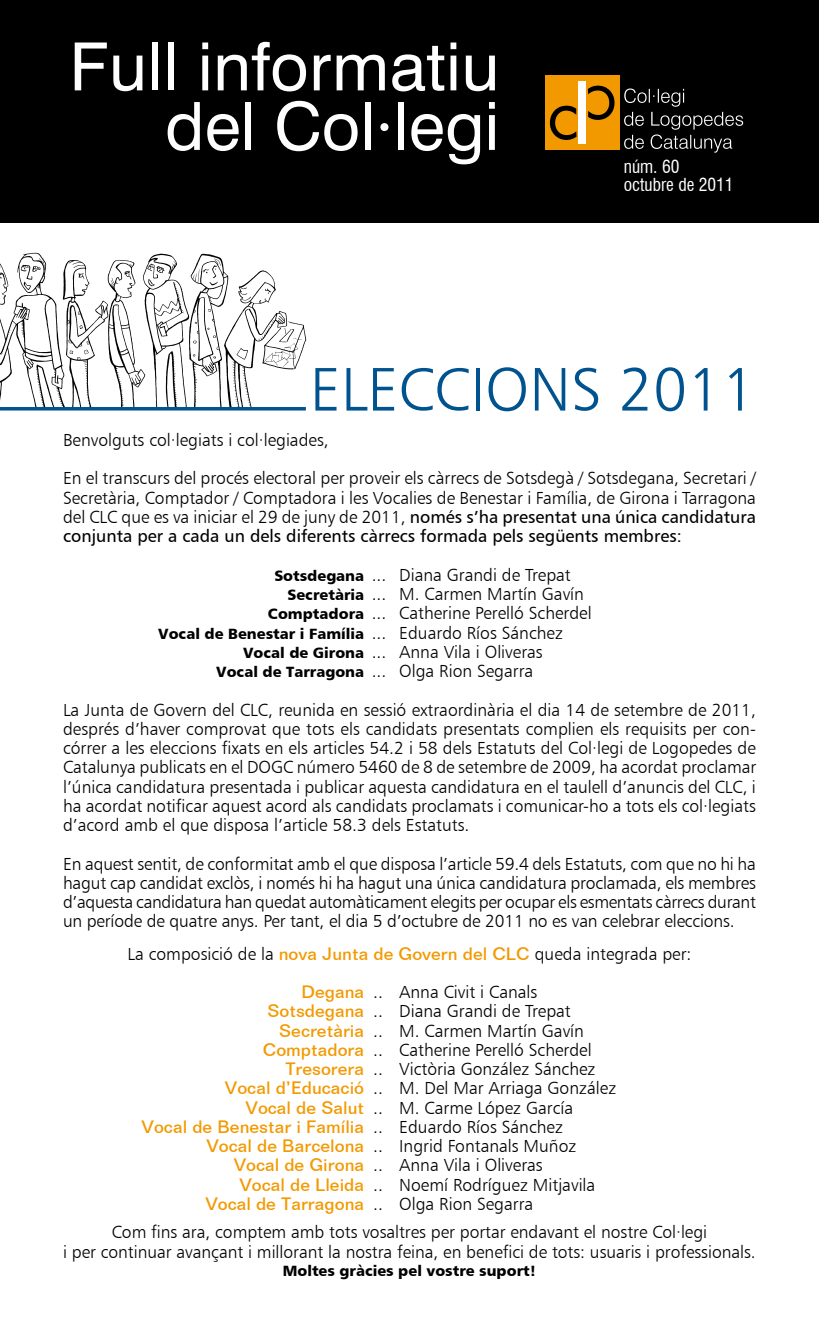
<style>
.page{position:relative;width:819px;height:1340px;background:#fff}
.page>*{position:absolute;margin:0;border:0;box-sizing:border-box;transform-origin:0 0}
.t1{font:66.5px "Swiss 721 BT";letter-spacing:.01em;color:#fff}
.t2{font:61.25px "Humanist 777 BT Light B";color:#00538e}
.text_normal{font:17.5px/19.2px "Humanist 777 BT Light B";color:#000;text-align:justify}
.text_normal-2{font:500 17.5px "Folio BT";color:#f39900}
.t3{font:condensed 17.5px "Swiss 721 BT";color:#fff}
.text_normal-3{font:14.88px "Humanist 777 BT Black B";color:#000}
.negreta_8_5{font:14.88px "Humanist 777 BT Black B";color:#000}
.s1{font-family:"Humanist 777 BT Roman B"}
.s2{font-family:"Humanist 777 BT Black B";font-size:14.88px}
.s3{font-family:"Humanist 777 BT Light B";font-size:17.5px}
.s4{font-family:"Folio BT";font-weight:500;color:#f39900}
.s5{font-family:"Humanist 777 BT Light B";font-weight:400;color:#000}
</style>
<div class="page">
<div style="left:0;top:0;width:819px;height:223px;background:#000"></div>
<svg style="left:624px;top:88px;width:119px;height:65px"></svg>
<div style="left:545px;top:75px;width:74px;height:75px;background:#f39900"></div>
<div style="left:578px;top:82px;width:7px;height:62px;background:#fff"></div>
<svg style="left:550px;top:106px;width:26px;height:34px"></svg>
<svg style="left:587px;top:86px;width:27px;height:34px"></svg>
<img style="left:0;top:252px;width:307px;height:155px">
<hr style="left:0;top:407px;width:306px;height:3px;background:#00538e">
<p class="t1" style="left:70px;top:26px;width:431px">Full informatiu</p>
<p class="t1" style="left:165px;top:86px;width:336px">del Col·legi</p>
<p class="t3" style="left:623px;top:156px;width:57px">núm. 60</p>
<p class="t3" style="left:623px;top:174px;width:111px">octubre de 2011</p>
<p class="t2" style="left:310px;top:351px;width:447px">ELECCIONS 2011</p>
<p class="text_normal" style="left:63px;top:430px;width:267px">Benvolguts col·legiats i col·legiades,</p>
<p class="text_normal" style="left:63px;top:468px;width:694px">En el transcurs del procés electoral per proveir els càrrecs de Sotsdegà / Sotsdegana, Secretari / Secretària, Comptador / Comptadora i les Vocalies de Benestar i Família, de Girona i Tarragona del CLC que es va iniciar el 29 de juny de 2011, <span class="s1">només s’ha presentat una única candidatura conjunta per a cada un dels diferents càrrecs formada pels següents membres:</span></p>
<p class="text_normal" style="left:274px;top:565px;width:298px"><span class="s2">Sotsdegana</span> ... Diana Grandi de Trepat</p>
<p class="text_normal" style="left:287px;top:584px;width:298px"><span class="s2">Secretària</span> ... M. Carmen Martín Gavín</p>
<p class="text_normal" style="left:268px;top:603px;width:325px"><span class="s2">Comptadora</span> ... Catherine Perelló Scherdel</p>
<p class="text_normal-3" style="left:158px;top:624px;width:406px">Vocal de Benestar i Família <span class="s3">... Eduardo Ríos Sánchez</span></p>
<p class="text_normal" style="left:243px;top:642px;width:301px"><span class="s2">Vocal de Girona</span> ... Anna Vila i Oliveras</p>
<p class="text_normal" style="left:216px;top:661px;width:318px"><span class="s2">Vocal de Tarragona</span> ... Olga Rion Segarra</p>
<p class="text_normal" style="left:63px;top:699px;width:694px">La Junta de Govern del CLC, reunida en sessió extraordinària el dia 14 de setembre de 2011, després d’haver comprovat que tots els candidats presentats complien els requisits per con&shy;córrer a les eleccions fixats en els articles 54.2 i 58 dels Estatuts del Col·legi de Logopedes de Catalunya publicats en el DOGC número 5460 de 8 de setembre de 2009, ha acordat proclamar l’única candidatura presentada i publicar aquesta candidatura en el taulell d’anuncis del CLC, i ha acordat notificar aquest acord als candidats proclamats i comunicar-ho a tots els col·legiats d’acord amb el que disposa l’article 58.3 dels Estatuts.</p>
<p class="text_normal" style="left:63px;top:853px;width:694px">En aquest sentit, de conformitat amb el que disposa l’article 59.4 dels Estatuts, com que no hi ha hagut cap candidat exclòs, i només hi ha hagut una única candidatura proclamada, els membres d’aquesta candidatura han quedat automàticament elegits per ocupar els esmentats càrrecs durant un període de quatre anys. Per tant, el dia 5 d’octubre de 2011 no es van celebrar eleccions.</p>
<p class="text_normal" style="left:127px;top:943px;width:565px">La composició de la <span class="s4">nova Junta de Govern del CLC</span> queda integrada per:</p>
<p class="text_normal" style="left:301px;top:982px;width:237px"><span class="s4">Degana</span> .. Anna Civit i Canals</p>
<p class="text_normal" style="left:267px;top:1001px;width:305px"><span class="s4">Sotsdegana</span> .. Diana Grandi de Trepat</p>
<p class="text_normal" style="left:279px;top:1020px;width:306px"><span class="s4">Secretària</span> .. M. Carmen Martín Gavín</p>
<p class="text_normal" style="left:263px;top:1039px;width:330px"><span class="s4">Comptadora</span> .. Catherine Perelló Scherdel</p>
<p class="text_normal" style="left:285px;top:1059px;width:312px"><span class="s4">Tresorera</span> .. Victòria González Sánchez</p>
<p class="text_normal" style="left:225px;top:1078px;width:393px"><span class="s4">Vocal d’Educació</span> .. M. Del Mar Arriaga González</p>
<p class="text_normal" style="left:245px;top:1097px;width:329px"><span class="s4">Vocal de Salut</span> .. M. Carme López García</p>
<p class="text_normal-2" style="left:142px;top:1116px;width:423px">Vocal de Benestar i Família <span class="s5">.. Eduardo Ríos Sánchez</span></p>
<p class="text_normal" style="left:206px;top:1136px;width:371px"><span class="s4">Vocal de Barcelona</span> .. Ingrid Fontanals Muñoz</p>
<p class="text_normal" style="left:234px;top:1155px;width:310px"><span class="s4">Vocal de Girona</span> .. Anna Vila i Oliveras</p>
<p class="text_normal" style="left:239px;top:1174px;width:357px"><span class="s4">Vocal de Lleida</span> .. Noemí Rodríguez Mitjavila</p>
<p class="text_normal" style="left:205px;top:1193px;width:329px"><span class="s4">Vocal de Tarragona</span> .. Olga Rion Segarra</p>
<p class="text_normal" style="left:112px;top:1222px;width:597px">Com fins ara, comptem amb tots vosaltres per portar endavant el nostre Col·legi</p>
<p class="text_normal" style="left:63px;top:1241px;width:694px">i per continuar avançant i millorant la nostra feina, en benefici de tots: usuaris i professionals.</p>
<p class="negreta_8_5" style="left:283px;top:1261px;width:255px">Moltes gràcies pel vostre suport!</p>
</div>
